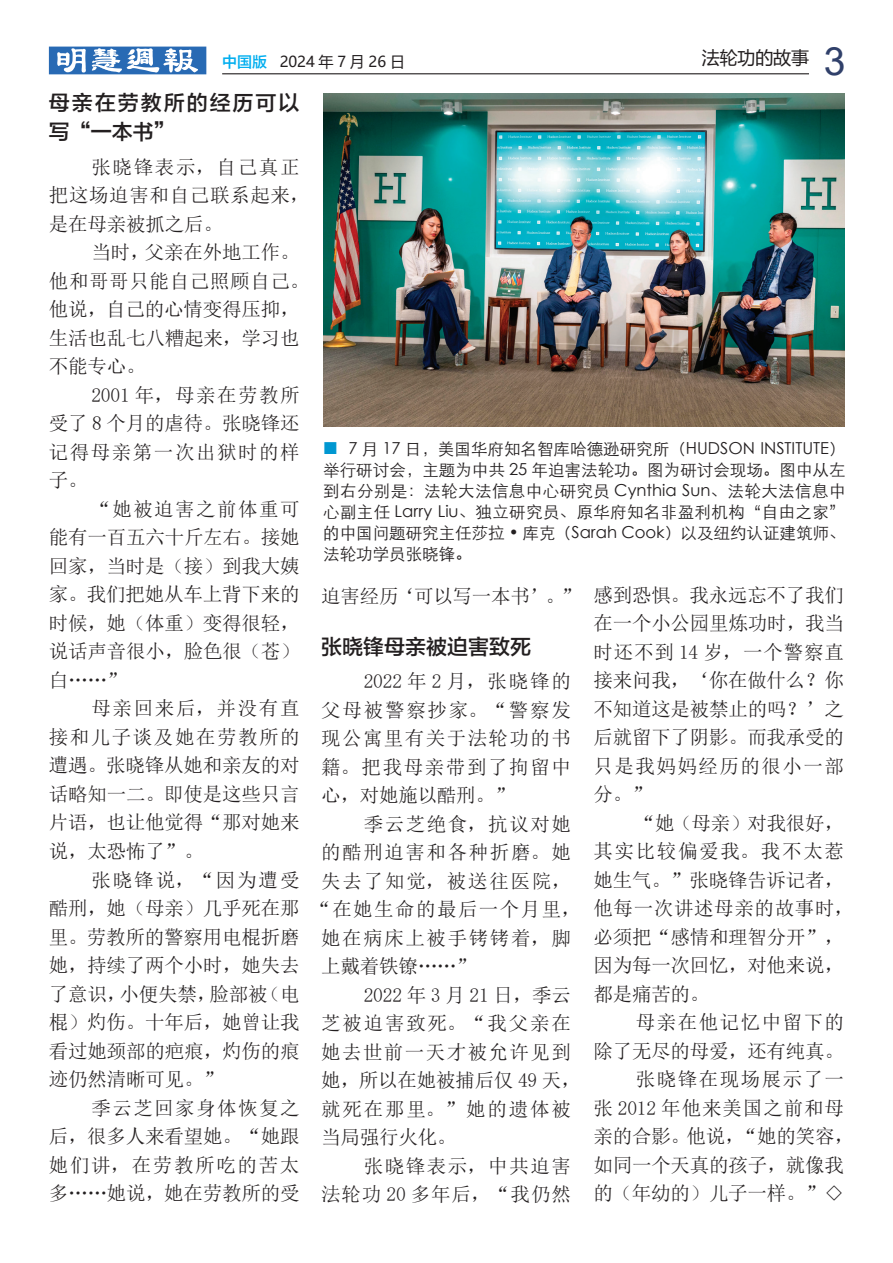
<style>
.page{position:relative;width:893px;height:1263px;background:#fff}
.page>*{position:absolute;margin:0;border:0;box-sizing:border-box;transform-origin:0 0}
.t1{font:21px/28.5px "FZLTZHK GBK1 0";letter-spacing:.095em;color:#231f20}
.t2{font:21px "FZLTZHK GBK1 0";color:#231f20}
.t3{font:19.5px/28.5px "N Sim Sun";letter-spacing:-.01em;color:#231f20;text-align:justify}
.t4{font:19.5px "N Sim Sun";letter-spacing:.075em;color:#231f20}
.t5{font:19.5px "N Sim Sun";letter-spacing:.08em;color:#231f20}
.t6{font:19.5px "N Sim Sun";letter-spacing:.09em;color:#231f20}
.t7{font:19.5px/28.5px "N Sim Sun";letter-spacing:.035em;color:#231f20}
.t8{font:19.5px "N Sim Sun";letter-spacing:.045em;color:#231f20}
.t9{font:18px "Microsoft Ya Hei";letter-spacing:-.01em;color:#231f20}
.t10{font:16.5px/21px "ST Xihei";color:#231f20;text-align:justify}
.t11{font:15px "Microsoft Ya Hei";color:#231f20}
.s1{font-family:"FZLTZHK GBK1 0";color:#00aeef}
.s2{font-family:"Arial";font-size:39px;color:#30406a}
</style>
<div class="page">
<hr style="left:222px;top:73px;width:587px;height:1px;background:#231f20">
<svg style="left:49px;top:47px;width:157px;height:27px"></svg>
<img style="left:323px;top:94px;width:521px;height:332px">
<p class="t11" style="left:222px;top:51px;width:184px"><span class="s1">中国版</span> 2024 年 7 月 26 日</p>
<p class="t9" style="left:702px;top:46px;width:145px">法轮功的故事 <span class="s2">3</span></p>
<p class="t1" style="left:49px;top:89px;width:252px">母亲在劳教所的经历可以写“一本书”</p>
<p class="t7" style="left:49px;top:152px;width:262px;text-indent:43px">张晓锋表示，自己真正把这场迫害和自己联系起来，是在母亲被抓之后。</p>
<p class="t3" style="left:49px;top:238px;width:262px;text-align:left;text-indent:43px">当时，父亲在外地工作。他和哥哥只能自己照顾自己。他说，自己的心情变得压抑，生活也乱七八糟起来，学习也不能专心。</p>
<p class="t3" style="left:49px;top:381px;width:252px;text-indent:43px">2001 年，母亲在劳教所受了 8 个月的虐待。张晓锋还记得母亲第一次出狱时的样子。</p>
<p class="t3" style="left:49px;top:495px;width:252px;text-indent:43px">“她被迫害之前体重可能有一百五六十斤左右。接她回家，当时是（接）到我大姨家。我们把她从车上背下来的时候，她（体重）变得很轻，说话声音很小，脸色很（苍）白……”</p>
<p class="t3" style="left:49px;top:694px;width:252px;text-indent:43px">母亲回来后，并没有直接和儿子谈及她在劳教所的遭遇。张晓锋从她和亲友的对话略知一二。即使是这些只言片语，也让他觉得“那对她来说，太恐怖了”。</p>
<p class="t3" style="left:49px;top:865px;width:252px;text-indent:43px">张晓锋说，“因为遭受酷刑，她（母亲）几乎死在那里。劳教所的警察用电棍折磨她，持续了两个小时，她失去了意识，小便失禁，脸部被（电棍）灼伤。十年后，她曾让我看过她颈部的疤痕，灼伤的痕迹仍然清晰可见。”</p>
<p class="t3" style="left:49px;top:1093px;width:252px;text-indent:43px">季云芝回家身体恢复之后，很多人来看望她。“她跟她们讲，在劳教所吃的苦太多……她说，她在劳教所的受</p>
<p class="t10" style="left:323px;top:438px;width:524px;text-indent:25px">7 月 17 日，美国华府知名智库哈德逊研究所（HUDSON INSTITUTE）举行研讨会，主题为中共 25 年迫害法轮功。图为研讨会现场。图中从左到右分别是：法轮大法信息中心研究员 Cynthia Sun、法轮大法信息中心副主任 Larry Liu、独立研究员、原华府知名非盈利机构“自由之家”的中国问题研究主任莎拉 • 库克（Sarah Cook）以及纽约认证建筑师、法轮功学员张晓锋。</p>
<p class="t3" style="left:593px;top:580px;width:252px">感到恐惧。我永远忘不了我们在一个小公园里炼功时，我当时还不到 14 岁，一个警察直接来问我，‘你在做什么？你不知道这是被禁止的吗？’之后就留下了阴影。而我承受的只是我妈妈经历的很小一部分。”</p>
<p class="t3" style="left:593px;top:808px;width:262px;text-align:left;text-indent:43px">“她（母亲）对我很好，其实比较偏爱我。我不太惹她生气。”张晓锋告诉记者，他每一次讲述母亲的故事时，必须把“感情和理智分开”，因为每一次回忆，对他来说，都是痛苦的。</p>
<p class="t4" style="left:636px;top:1012px;width:210px">母亲在他记忆中留下的</p>
<p class="t3" style="left:593px;top:1036px;width:252px">除了无尽的母爱，还有纯真。</p>
<p class="t4" style="left:636px;top:1069px;width:210px">张晓锋在现场展示了一</p>
<p class="t8" style="left:593px;top:1098px;width:252px">张 2012 年他来美国之前和母</p>
<p class="t3" style="left:593px;top:1122px;width:262px">亲的合影。他说，“她的笑容，</p>
<p class="t3" style="left:593px;top:1150px;width:252px">如同一个天真的孩子，就像我</p>
<p class="t3" style="left:593px;top:1179px;width:252px">的（年幼的）儿子一样。”◇</p>
<p class="t3" style="left:321px;top:582px;width:261px">迫害经历‘可以写一本书’。”</p>
<p class="t2" style="left:321px;top:635px;width:212px">张晓锋母亲被迫害致死</p>
<p class="t3" style="left:321px;top:667px;width:251px;text-indent:43px">2022 年 2 月，张晓锋的父母被警察抄家。“警察发现公寓里有关于法轮功的书籍。把我母亲带到了拘留中心，对她施以酷刑。”</p>
<p class="t5" style="left:364px;top:814px;width:209px">季云芝绝食，抗议对她</p>
<p class="t5" style="left:321px;top:842px;width:251px">的酷刑迫害和各种折磨。她</p>
<p class="t6" style="left:321px;top:871px;width:251px">失去了知觉，被送往医院，</p>
<p class="t4" style="left:311px;top:900px;width:271px">“在她生命的最后一个月里，</p>
<p class="t5" style="left:321px;top:928px;width:251px">她在病床上被手铐铐着，脚</p>
<p class="t3" style="left:321px;top:952px;width:156px">上戴着铁镣……”</p>
<p class="t3" style="left:364px;top:981px;width:209px">2022 年 3 月 21 日，季云</p>
<p class="t6" style="left:321px;top:1014px;width:251px">芝被迫害致死。“我父亲在</p>
<p class="t4" style="left:321px;top:1042px;width:251px">她去世前一天才被允许见到</p>
<p class="t3" style="left:321px;top:1066px;width:261px">她，所以在她被捕后仅 49 天，</p>
<p class="t6" style="left:321px;top:1099px;width:251px">就死在那里。”她的遗体被</p>
<p class="t3" style="left:321px;top:1123px;width:137px">当局强行火化。</p>
<p class="t5" style="left:364px;top:1156px;width:209px">张晓锋表示，中共迫害</p>
<p class="t8" style="left:321px;top:1185px;width:251px">法轮功 20 多年后，“我仍然</p>
</div>
